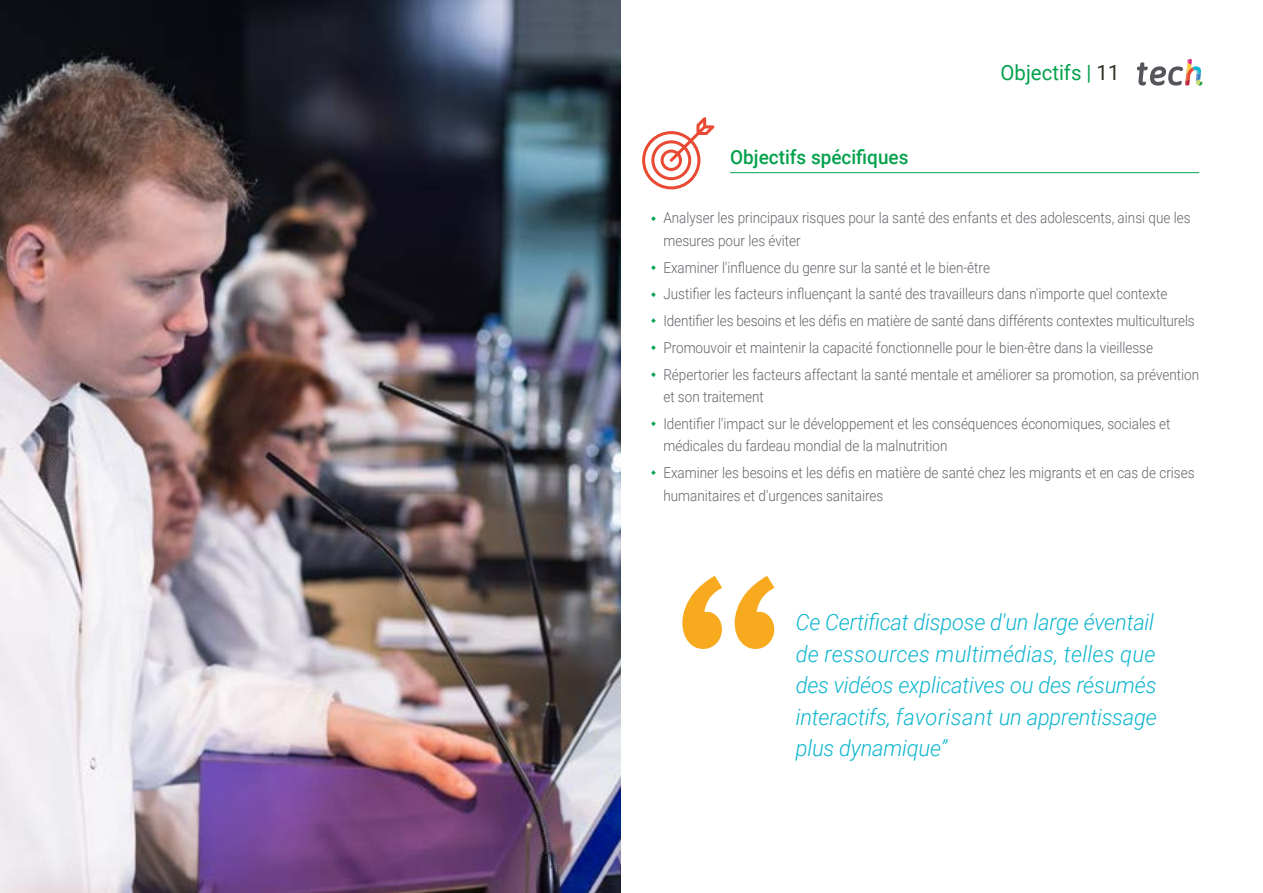
<style>
.page{position:relative;width:1263px;height:893px;background:#fff}
.page>*{position:absolute;margin:0;border:0;box-sizing:border-box;transform-origin:0 0}
.t1{font:italic 300 22.5px/31.5px "Roboto";letter-spacing:-.01em;color:#0fb6cf}
.t2{font:21px "Roboto";color:#04a14d}
.t3{font:500 19.5px "Roboto";color:#04a14d}
.t4{font:300 15px/26.7px "Roboto";color:#61646a;scale:.9 1}
.s1{color:#312e20}
</style>
<div class="page">
<hr style="left:730px;top:172px;width:469px;height:1px;background:#04a14d">
<svg style="left:642px;top:117px;width:72px;height:72px"></svg>
<img style="left:0;top:0;width:621px;height:893px">
<svg style="left:682px;top:576px;width:92px;height:73px"></svg>
<svg style="left:1137px;top:59px;width:65px;height:27px"></svg>
<h3 class="t3" style="left:730px;top:144px;width:180px">Objectifs spécifiques</h3>
<h2 class="t2" style="left:1000px;top:57px;width:120px">Objectifs | <span class="s1">11</span></h2>
<p class="t4" style="left:663px;top:206px;width:587px;line-height:22.5px">Analyser les principaux risques pour la santé des enfants et des adolescents, ainsi que les mesures pour les éviter</p>
<p class="t4" style="left:663px;top:253px;width:597px">Examiner l'influence du genre sur la santé et le bien-être<br>Justifier les facteurs influençant la santé des travailleurs dans n'importe quel contexte Identifier les besoins et les défis en matière de santé dans différents contextes multiculturels Promouvoir et maintenir la capacité fonctionnelle pour le bien-être dans la vieillesse Répertorier les facteurs affectant la santé mentale et améliorer sa promotion, sa prévention</p>
<p class="t4" style="left:663px;top:383px;width:565px">et son traitement<br>Identifier l'impact sur le développement et les conséquences économiques, sociales et</p>
<p class="t4" style="left:663px;top:432px;width:592px">médicales du fardeau mondial de la malnutrition<br>Examiner les besoins et les défis en matière de santé chez les migrants et en cas de crises</p>
<p class="t4" style="left:663px;top:481px;width:246px">humanitaires et d'urgences sanitaires</p>
<h1 class="t1" style="left:796px;top:606px;width:362px">Ce Certificat dispose d'un large éventail de ressources multimédias, telles que des vidéos explicatives ou des résumés interactifs, favorisant un apprentissage plus dynamique”</h1>
</div>
